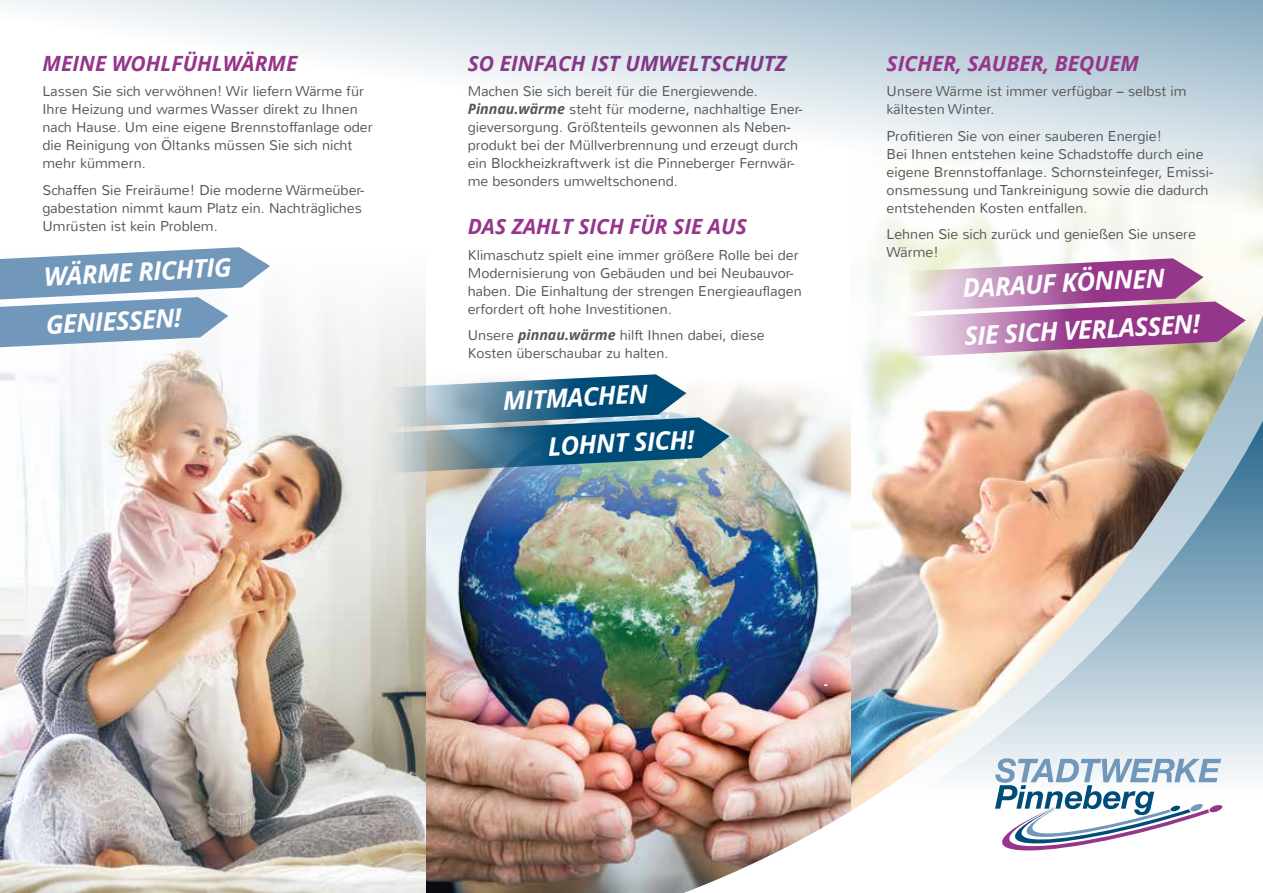
<style>
.page{position:relative;width:1263px;height:893px;background:#fff}
.page>*{position:absolute;margin:0;border:0;box-sizing:border-box;transform-origin:0 0}
.t1{font:italic 700 25.5px "Open Sans";color:#fff}
.t2{font:italic 700 21px "Open Sans";color:#96368b}
.t3{font:300 14.25px/18px "Nunito";color:#575756}
.t4{font:12px "Impact";color:#fff}
.s1{font-family:"Open Sans";font-weight:700;font-style:italic}
</style>
<div class="page">
<img style="left:850px;top:234px;width:413px;height:578px">
<img style="left:425px;top:364px;width:425px;height:529px">
<svg style="left:995px;top:758px;width:227px;height:93px"></svg>
<svg style="left:0;top:0;width:1263px;height:234px"></svg>
<img style="left:0;top:302px;width:425px;height:591px">
<svg style="left:0;top:247px;width:270px;height:111px"></svg>
<img style="left:245px;top:374px;width:485px;height:104px">
<svg style="left:850px;top:258px;width:396px;height:104px"></svg>
<h2 class="t2" style="left:43px;top:49px;width:256px">MEINE WOHLFÜHLWÄRME</h2>
<h2 class="t2" style="left:468px;top:49px;width:320px">SO EINFACH IST UMWELTSCHUTZ</h2>
<p class="t3" style="left:43px;top:83px;width:332px">Lassen Sie sich verwöhnen! Wir liefern Wärme für Ihre Heizung und warmes Wasser direkt zu Ihnen nach Hause. Um eine eigene Brennstoffanlage oder die Reinigung von Öltanks müssen Sie sich nicht mehr kümmern.</p>
<p class="t3" style="left:43px;top:181px;width:323px">Schaffen Sie Freiräume! Die moderne Wärmeüber&shy;gabestation nimmt kaum Platz ein. Nachträgliches<br>Umrüsten ist kein Problem.</p>
<h1 class="t1" style="left:43px;top:259px;width:189px;rotate:-3deg">WÄRME RICHTIG</h1>
<h1 class="t1" style="left:45px;top:307px;width:137px;rotate:-3deg">GENIESSEN!</h1>
<p class="t3" style="left:468px;top:83px;width:336px">Machen Sie sich bereit für die Energiewende.<br><span class="s1">Pinnau.wärme</span> steht für moderne, nachhaltige Ener&shy;gieversorgung. Größtenteils gewonnen als Neben&shy;produkt bei der Müllverbrennung und erzeugt durch ein Blockheizkraftwerk ist die Pinneberger Fernwär&shy;me besonders umweltschonend.</p>
<h2 class="t2" style="left:468px;top:212px;width:281px">DAS ZAHLT SICH FÜR SIE AUS</h2>
<p class="t3" style="left:468px;top:246px;width:336px">Klimaschutz spielt eine immer größere Rolle bei der Modernisierung von Gebäuden und bei Neubauvor&shy;haben. Die Einhaltung der strengen Energieauflagen erfordert oft hohe Investitionen.</p>
<p class="t3" style="left:468px;top:326px;width:298px">Unsere <span class="s1">pinnau.wärme</span> hilft Ihnen dabei, diese<br>Kosten überschaubar zu halten.</p>
<h1 class="t1" style="left:502px;top:383px;width:147px;rotate:-3deg">MITMACHEN</h1>
<h1 class="t1" style="left:547px;top:429px;width:148px;rotate:-3deg">LOHNT SICH!</h1>
<h2 class="t2" style="left:887px;top:49px;width:254px">SICHER, SAUBER, BEQUEM</h2>
<p class="t3" style="left:887px;top:83px;width:301px">Unsere Wärme ist immer verfügbar – selbst im kältesten Winter.</p>
<p class="t3" style="left:887px;top:127px;width:328px">Profitieren Sie von einer sauberen Energie!<br>Bei Ihnen entstehen keine Schadstoffe durch eine eigene Brennstoffanlage. Schornsteinfeger, Emissi&shy;onsmessung und Tankreinigung sowie die dadurch entstehenden Kosten entfallen.</p>
<p class="t3" style="left:887px;top:226px;width:311px">Lehnen Sie sich zurück und genießen Sie unsere<br>Wärme!</p>
<h1 class="t1" style="left:962px;top:270px;width:204px;rotate:-3deg">DARAUF KÖNNEN</h1>
<h1 class="t1" style="left:963px;top:318px;width:237px;rotate:-3deg">SIE SICH VERLASSEN!</h1>
<p class="t4" style="left:824px;top:675px;width:5px">-</p>
</div>
